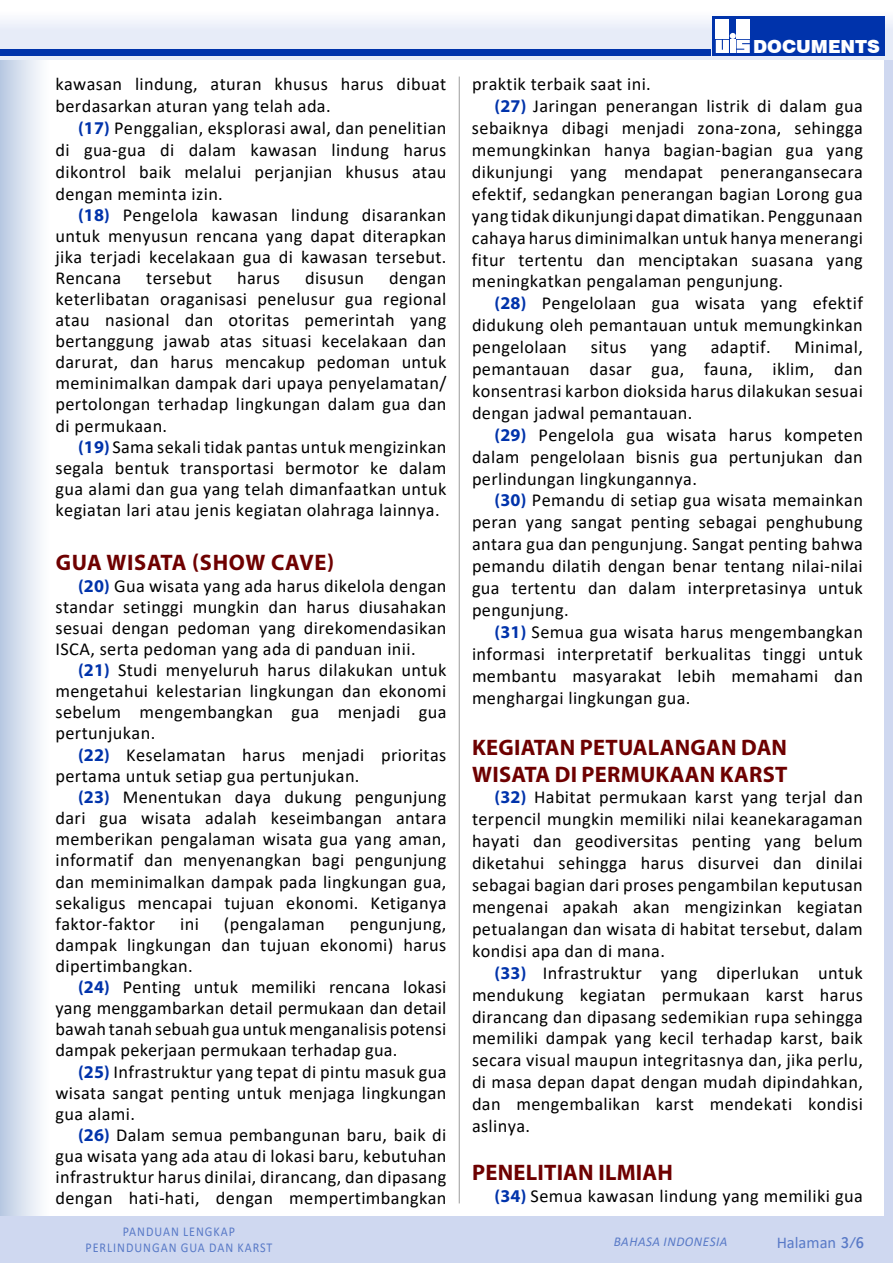
<style>
.page{position:relative;width:893px;height:1263px;background:#fff}
.page>*{position:absolute;margin:0;border:0;box-sizing:border-box;transform-origin:0 0}
.t1{font:700 22.5px/27px "Myriad Pro";letter-spacing:.01em;color:#6e0000}
.t2{font:700 22.5px "Myriad Pro";letter-spacing:.03em;color:#6e0000}
.t3{font:18.3px/21px "Calibri";letter-spacing:.02em;color:#000;text-align:justify}
.t4{font:900 18px "Swiss 721 BT";color:#fff}
.t5{font:16.5px "Calibri";color:#597ac7}
.t6{font:13.5px/16.2px "Calibri";letter-spacing:.08em;color:#597ac7;text-align:center;scale:.9 1}
.t7{font:italic 13.5px "Calibri";letter-spacing:.04em;color:#597ac7}
.s1{font-family:"Myriad Pro";font-weight:700;font-size:18px;color:#0033ab}
.s2{font-family:"Hamburg";font-weight:500;font-size:15px}
</style>
<div class="page">
<div style="left:0;top:59px;width:51px;height:1158px;background:linear-gradient(to right,#bacae3,#fff)"></div>
<div style="left:0;top:1217px;width:893px;height:46px;background:#cfd8f0"></div>
<div style="left:885px;top:59px;width:8px;height:1159px;background:#cfd8f0"></div>
<svg style="left:0;top:16px;width:893px;height:43px"></svg>
<div style="left:0;top:49px;width:710px;height:7px;background:#0033ab"></div>
<div style="left:712px;top:16px;width:172px;height:40px;background:#0033ab"></div>
<div style="left:716px;top:19px;width:13px;height:20px;background:#fff"></div>
<svg style="left:716px;top:33px;width:34px;height:20px"></svg>
<div style="left:737px;top:19px;width:13px;height:20px;background:#fff"></div>
<hr style="left:459px;top:77px;width:1px;height:1126px;background:#9d9d9c">
<p class="t3" style="left:56px;top:73px;width:392px;line-height:21.9px">kawasan lindung, aturan khusus harus dibuat berdasarkan aturan yang telah ada.</p>
<p class="t3" style="left:56px;top:117px;width:392px;line-height:21.9px;text-indent:22px"><span class="s1">(17)</span> Penggalian, eksplorasi awal, dan penelitian di gua-gua di dalam kawasan lindung harus dikontrol baik melalui perjanjian khusus atau dengan meminta izin.</p>
<p class="t3" style="left:56px;top:204px;width:392px;text-indent:22px"><span class="s1">(18)</span> Pengelola kawasan lindung disarankan untuk menyusun rencana yang dapat diterapkan jika terjadi kecelakaan gua di kawasan tersebut.<br>Rencana</p>
<p class="t3" style="left:146px;top:267px;width:67px">tersebut</p>
<p class="t3" style="left:237px;top:267px;width:44px">harus</p>
<p class="t3" style="left:305px;top:267px;width:61px">disusun</p>
<p class="t3" style="left:56px;top:267px;width:392px;text-indent:334px">dengan keterlibatan oraganisasi penelusur gua regional atau nasional dan otoritas pemerintah yang bertanggung jawab atas situasi kecelakaan dan darurat, dan harus mencakup pedoman untuk meminimalkan dampak dari upaya penyelamatan/ pertolongan terhadap lingkungan dalam gua dan di permukaan.</p>
<p class="t3" style="left:56px;top:436px;width:392px;text-indent:22px"><span class="s1">(19)</span> Sama sekali tidak pantas untuk mengizinkan segala bentuk transportasi bermotor ke dalam gua alami dan gua yang telah dimanfaatkan untuk kegiatan lari atau jenis kegiatan olahraga lainnya.</p>
<p class="t2" style="left:56px;top:548px;width:280px">GUA WISATA (SHOW CAVE)</p>
<p class="t3" style="left:56px;top:575px;width:392px;text-indent:22px"><span class="s1">(20)</span> Gua wisata yang ada harus dikelola dengan standar setinggi mungkin dan harus diusahakan sesuai dengan pedoman yang direkomendasikan ISCA, serta pedoman yang ada di panduan inii.</p>
<p class="t3" style="left:56px;top:659px;width:392px;text-indent:22px"><span class="s1">(21)</span> Studi menyeluruh harus dilakukan untuk mengetahui kelestarian lingkungan dan ekonomi sebelum mengembangkan gua menjadi gua pertunjukan.</p>
<p class="t3" style="left:56px;top:744px;width:392px;text-indent:22px"><span class="s1">(22)</span> Keselamatan harus menjadi prioritas pertama untuk setiap gua pertunjukan.</p>
<p class="t3" style="left:56px;top:786px;width:392px;text-indent:22px"><span class="s1">(23)</span> Menentukan daya dukung pengunjung dari gua wisata adalah keseimbangan antara memberikan pengalaman wisata gua yang aman, informatif dan menyenangkan bagi pengunjung dan meminimalkan dampak pada lingkungan gua, sekaligus mencapai tujuan ekonomi. Ketiganya faktor-faktor</p>
<p class="t3" style="left:180px;top:912px;width:20px">ini</p>
<p class="t3" style="left:224px;top:912px;width:102px">(pengalaman</p>
<p class="t3" style="left:56px;top:912px;width:392px;text-indent:294px">pengunjung, dampak lingkungan dan tujuan ekonomi) harus dipertimbangkan.</p>
<p class="t3" style="left:56px;top:976px;width:392px;text-indent:22px"><span class="s1">(24)</span> Penting untuk memiliki rencana lokasi yang menggambarkan detail permukaan dan detail bawah tanah sebuah gua untuk menganalisis potensi dampak pekerjaan permukaan terhadap gua.</p>
<p class="t3" style="left:56px;top:1061px;width:392px;text-indent:22px"><span class="s1">(25)</span> Infrastruktur yang tepat di pintu masuk gua wisata sangat penting untuk menjaga lingkungan gua alami.</p>
<p class="t3" style="left:56px;top:1124px;width:392px;text-indent:22px"><span class="s1">(26)</span> Dalam semua pembangunan baru, baik di gua wisata yang ada atau di lokasi baru, kebutuhan infrastruktur harus dinilai, dirancang, dan dipasang dengan hati-hati, dengan mempertimbangkan</p>
<p class="t4" style="left:753px;top:36px;width:129px">DOCUMENTS</p>
<p class="t3" style="left:472px;top:73px;width:180px">praktik terbaik saat ini.</p>
<p class="t3" style="left:494px;top:95px;width:370px"><span class="s1">(27)</span> Jaringan penerangan listrik di dalam gua</p>
<p class="t3" style="left:472px;top:117px;width:392px">sebaiknya dibagi menjadi zona-zona, sehingga</p>
<p class="t3" style="left:472px;top:139px;width:392px">memungkinkan hanya bagian-bagian gua yang</p>
<p class="t3" style="left:472px;top:161px;width:392px">dikunjungi yang mendapat penerangansecara</p>
<p class="t3" style="left:472px;top:183px;width:392px">efektif, sedangkan penerangan bagian Lorong gua</p>
<p class="t3" style="left:472px;top:205px;width:392px">yang tidak dikunjungi dapat dimatikan. Penggunaan</p>
<p class="t3" style="left:472px;top:227px;width:392px">cahaya harus diminimalkan untuk hanya menerangi</p>
<p class="t3" style="left:472px;top:248px;width:392px">fitur tertentu dan menciptakan suasana yang</p>
<p class="t3" style="left:472px;top:270px;width:313px">meningkatkan pengalaman pengunjung.</p>
<p class="t3" style="left:494px;top:292px;width:370px"><span class="s1">(28)</span> Pengelolaan gua wisata yang efektif</p>
<p class="t3" style="left:472px;top:314px;width:392px">didukung oleh pemantauan untuk memungkinkan</p>
<p class="t3" style="left:472px;top:336px;width:96px">pengelolaan</p>
<p class="t3" style="left:591px;top:336px;width:37px">situs</p>
<p class="t3" style="left:650px;top:336px;width:38px">yang</p>
<p class="t3" style="left:711px;top:336px;width:61px">adaptif.</p>
<p class="t3" style="left:472px;top:336px;width:392px;line-height:21.9px;text-indent:323px">Minimal, pemantauan dasar gua, fauna, iklim, dan konsentrasi karbon dioksida harus dilakukan sesuai dengan jadwal pemantauan.</p>
<p class="t3" style="left:472px;top:423px;width:392px;line-height:21.9px;text-indent:22px"><span class="s1">(29)</span> Pengelola gua wisata harus kompeten dalam pengelolaan bisnis gua pertunjukan dan perlindungan lingkungannya.</p>
<p class="t3" style="left:472px;top:489px;width:392px;line-height:21.9px;text-indent:22px"><span class="s1">(30)</span> Pemandu di setiap gua wisata memainkan peran yang sangat penting sebagai penghubung antara gua dan pengunjung. Sangat penting bahwa pemandu dilatih dengan benar tentang nilai-nilai gua tertentu dan dalam interpretasinya untuk pengunjung.</p>
<p class="t3" style="left:472px;top:620px;width:392px;line-height:21.9px;text-indent:22px"><span class="s1">(31)</span> Semua gua wisata harus mengembangkan informasi interpretatif berkualitas tinggi untuk membantu masyarakat lebih memahami dan menghargai lingkungan gua.</p>
<p class="t1" style="left:472px;top:733px;width:317px">KEGIATAN PETUALANGAN DAN<br>WISATA DI PERMUKAAN KARST</p>
<p class="t3" style="left:472px;top:786px;width:392px;line-height:21.9px;text-indent:22px"><span class="s1">(32)</span> Habitat permukaan karst yang terjal dan terpencil mungkin memiliki nilai keanekaragaman hayati dan geodiversitas penting yang belum diketahui sehingga harus disurvei dan dinilai sebagai bagian dari proses pengambilan keputusan mengenai apakah akan mengizinkan kegiatan petualangan dan wisata di habitat tersebut, dalam kondisi apa dan di mana.</p>
<p class="t3" style="left:472px;top:961px;width:392px;line-height:21.9px;text-indent:22px"><span class="s1">(33)</span> Infrastruktur yang diperlukan untuk mendukung kegiatan permukaan karst harus dirancang dan dipasang sedemikian rupa sehingga memiliki dampak yang kecil terhadap karst, baik secara visual maupun integritasnya dan, jika perlu, di masa depan dapat dengan mudah dipindahkan, dan mengembalikan karst mendekati kondisi aslinya.</p>
<p class="t1" style="left:472px;top:1158px;width:202px">PENELITIAN ILMIAH</p>
<p class="t3" style="left:494px;top:1185px;width:370px"><span class="s1">(34)</span> Semua kawasan lindung yang memiliki gua</p>
<p class="t6" style="left:86px;top:1223px;width:209px">PANDUAN LENGKAP<br>PERLINDUNGAN GUA DAN KARST</p>
<p class="t7" style="left:614px;top:1232px;width:115px">BAHASA INDONESIA</p>
<p class="t5" style="left:777px;top:1231px;width:89px">Halaman <span class="s2">3/6</span></p>
</div>
